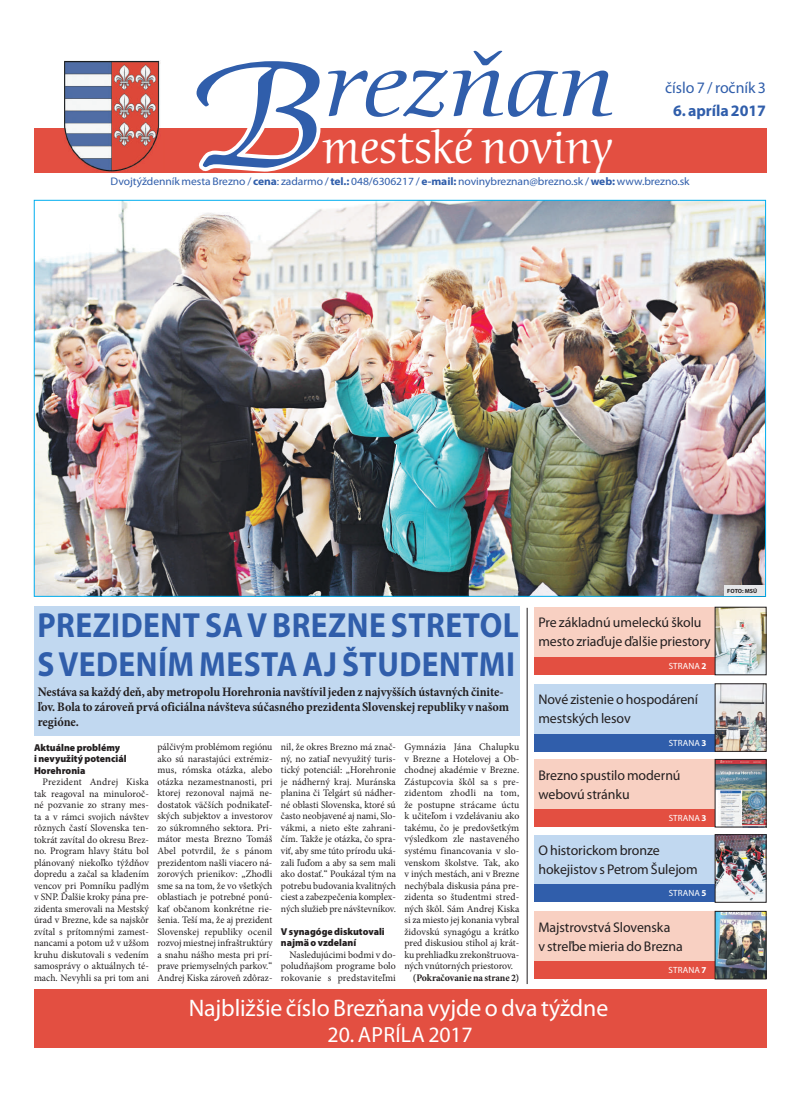
<style>
.page{position:relative;width:800px;height:1106px;background:#fff}
.page>*{position:absolute;margin:0;border:0;box-sizing:border-box;transform-origin:0 0}
.t1{font:italic 143.1px "Cerigo Swa Itc TEE";color:#305eab;scale:1.19 1}
.t2{font:italic 87.8px "Cerigo Swa Itc TEE";letter-spacing:-.005em;color:#305eab;scale:1.19 1}
.t3{font:45.4px "Cerigo Swa Itc TEE";letter-spacing:-.005em;color:#fff}
.t4{font:700 35px/39px "Myriad Pro";letter-spacing:.015em;color:#305eab;scale:.9 1}
.t5{font:24px "Myriad Pro";letter-spacing:-.005em;color:#fff}
.t6{font:22px "Myriad Pro";letter-spacing:.015em;color:#fff}
.t7{font:16px "Myriad Pro";letter-spacing:-.005em;color:#305eab}
.t8{font:700 16px "Myriad Pro";letter-spacing:-.005em;color:#305eab}
.t9{font:14px/19px "Myriad Pro";letter-spacing:-.005em;color:#231f20}
.t10{font:700 13px/15px "Minion Pro";letter-spacing:-.005em;color:#231f20;scale:.94 1}
.t11{font:11px "Myriad Pro";letter-spacing:-.005em;color:#305eab;scale:1.05 1}
.t12{font:10px/11.5px "Minion Pro";color:#231f20;text-align:justify}
.t13{font:900 10px/11.5px "Myriad Pro";color:#231f20}
.t14{font:700 10px "Minion Pro";color:#231f20}
.t15{font:9px "Myriad Pro";letter-spacing:.015em;color:#fff}
.t16{font:700 6px "Myriad Pro";letter-spacing:.015em;color:#231f20}
.s1{font-weight:700}
</style>
<div class="page">
<div style="left:34px;top:128px;width:732px;height:44px;background:#e34f41"></div>
<img style="left:64px;top:61px;width:97px;height:111px">
<svg style="left:189px;top:128px;width:138px;height:45px"></svg>
<img style="left:36px;top:202px;width:727px;height:392px">
<div style="left:34px;top:606px;width:485px;height:129px;background:#c1d8f0"></div>
<div style="left:34px;top:989px;width:732px;height:59px;background:#e34f41"></div>
<div style="left:534px;top:834px;width:232px;height:50px;background:#c1d8f0"></div>
<div style="left:534px;top:683px;width:232px;height:50px;background:#c1d8f0"></div>
<div style="left:534px;top:759px;width:232px;height:50px;background:#f8d0c2"></div>
<div style="left:534px;top:607px;width:232px;height:50px;background:#f8d0c2"></div>
<div style="left:534px;top:911px;width:181px;height:50px;background:#f8d0c2"></div>
<div style="left:534px;top:884px;width:180px;height:18px;background:#305eab"></div>
<div style="left:534px;top:733px;width:180px;height:18px;background:#305eab"></div>
<div style="left:534px;top:809px;width:180px;height:18px;background:#e34f41"></div>
<div style="left:534px;top:657px;width:180px;height:18px;background:#e34f41"></div>
<div style="left:534px;top:961px;width:180px;height:18px;background:#e34f41"></div>
<hr style="left:527px;top:608px;width:1px;height:376px;background:#231f20">
<img style="left:716px;top:836px;width:48px;height:64px">
<div style="left:714px;top:834px;width:52px;height:68px;border:1px solid #231f20"></div>
<img style="left:716px;top:685px;width:48px;height:64px">
<div style="left:714px;top:683px;width:52px;height:68px;border:1px solid #231f20"></div>
<img style="left:716px;top:761px;width:48px;height:64px">
<div style="left:714px;top:759px;width:52px;height:68px;border:1px solid #231f20"></div>
<img style="left:716px;top:609px;width:48px;height:64px">
<img style="left:716px;top:913px;width:48px;height:64px">
<div style="left:714px;top:911px;width:52px;height:68px;border:1px solid #231f20"></div>
<div style="left:724px;top:586px;width:41px;height:10px;background:#e6e7e9"></div>
<h2 class="t2" style="left:323px;top:35px;width:246px">rezňan</h2>
<h3 class="t3" style="left:322px;top:121px;width:292px">mestské noviny</h3>
<h1 class="t1" style="left:191px;top:34px;width:116px">B</h1>
<h3 class="t7" style="left:665px;top:77px;width:102px">číslo 7 / ročník 3</h3>
<h3 class="t8" style="left:673px;top:100px;width:94px">6. apríla 2017</h3>
<p class="t11" style="left:111px;top:175px;width:553px">Dvojtýždenník mesta Brezno / <span class="s1">cena</span>: zadarmo / <span class="s1">tel.:</span> 048/6306217 / <span class="s1">e-mail:</span> novinybreznan@brezno.sk / <span class="s1">web:</span> www.brezno.sk</p>
<h3 class="t4" style="left:37px;top:605px;width:536px">PREZIDENT SA V BREZNE STRETOL<br>S VEDENÍM MESTA AJ ŠTUDENTMI</h3>
<h3 class="t10" style="left:38px;top:684px;width:502px">Nestáva sa každý deň, aby metropolu Horehronia navštívil jeden z najvyšších ústavných činite&shy;ľov. Bola to zároveň prvá oficiálna návšteva súčasného prezidenta Slovenskej republiky v našom regióne.</h3>
<p class="t13" style="left:34px;top:741px;width:94px">Aktuálne problémy<br>i nevyužitý potenciál<br>Horehronia</p>
<p class="t12" style="left:34px;top:776px;width:116px;text-indent:9px">Prezident Andrej Kiska tak reagoval na minuloroč&shy;né pozvanie zo strany mes&shy;ta a v rámci svojich návštev rôznych častí Slovenska ten&shy;tokrát zavítal do okresu Brez&shy;no. Program hlavy štátu bol plánovaný niekoľko týždňov dopredu a začal sa kladením vencov pri Pomníku padlým v SNP. Ďalšie kroky pána pre&shy;zidenta smerovali na Mestský úrad v Brezne, kde sa najskôr zvítal s prítomnými zamest&shy;nancami a potom už v užšom kruhu diskutovali s vedením samosprávy o aktuálnych té&shy;mach. Nevyhli sa pri tom ani</p>
<p class="t12" style="left:157px;top:741px;width:116px">pálčivým problémom regiónu ako sú narastajúci extrémiz&shy;mus, rómska otázka, alebo otázka nezamestnanosti, pri ktorej rezonoval najmä ne&shy;dostatok väčších podnikateľ&shy;ských subjektov a investorov zo súkromného sektora. Pri&shy;mátor mesta Brezno Tomáš Abel potvrdil, že s pánom prezidentom našli viacero ná&shy;zorových prienikov: „Zhodli sme sa na tom, že vo všetkých oblastiach je potrebné ponú&shy;kať občanom konkrétne rie&shy;šenia. Teší ma, že aj prezident Slovenskej republiky ocenil rozvoj miestnej infraštruktúry a snahu nášho mesta pri prí&shy;prave priemyselných parkov.“ Andrej Kiska zároveň zdôraz-</p>
<p class="t12" style="left:281px;top:741px;width:116px">nil, že okres Brezno má znač&shy;ný, no zatiaľ nevyužitý turis&shy;tický potenciál: „Horehronie je nádherný kraj. Muránska planina či Telgárt sú nádher&shy;né oblasti Slovenska, ktoré sú často neobjavené aj nami, Slo&shy;vákmi, a nieto ešte zahrani&shy;čím. Takže je otázka, čo spra&shy;viť, aby sme túto prírodu uká&shy;zali ľuďom a aby sa sem mali ako dostať.“ Poukázal tým na potrebu budovania kvalitných ciest a zabezpečenia komplex&shy;ných služieb pre návštevníkov.</p>
<p class="t13" style="left:281px;top:925px;width:105px">V synagóge diskutovali najmä o vzdelaní</p>
<p class="t12" style="left:281px;top:948px;width:116px;text-indent:9px">Nasledujúcimi bodmi v do&shy;poludňajšom programe bolo rokovanie s predstaviteľmi</p>
<p class="t12" style="left:404px;top:741px;width:116px">Gymnázia Jána Chalupku v Brezne a Hotelovej a Ob&shy;chodnej akadémie v Brezne.<br>Zástupcovia škôl sa s pre&shy;zidentom zhodli na tom, že postupne strácame úctu k učiteľom i vzdelávaniu ako takému, čo je predovšetkým výsledkom zle nastaveného systému financovania v slo&shy;venskom školstve. Tak, ako v iných mestách, ani v Brezne nechýbala diskusia pána pre&shy;zidenta so študentmi stred&shy;ných škôl. Sám Andrej Kiska si za miesto jej konania vybral židovskú synagógu a krátko pred diskusiou stihol aj krát&shy;ku prehliadku zrekonštruova&shy;ných vnútorných priestorov.</p>
<p class="t14" style="left:413px;top:970px;width:108px">(Pokračovanie na strane 2)</p>
<h3 class="t9" style="left:538px;top:613px;width:174px">Pre základnú umeleckú školu mesto zriaďuje ďalšie priestory</h3>
<p class="t15" style="left:668px;top:660px;width:39px">STRANA <span class="s1">2</span></p>
<h3 class="t9" style="left:538px;top:689px;width:161px">Nové zistenie o hospodárení mestských lesov</h3>
<p class="t15" style="left:668px;top:737px;width:39px">STRANA <span class="s1">3</span></p>
<h3 class="t9" style="left:538px;top:765px;width:144px">Brezno spustilo modernú webovú stránku</h3>
<p class="t15" style="left:668px;top:812px;width:39px">STRANA <span class="s1">3</span></p>
<h3 class="t9" style="left:538px;top:840px;width:161px">O historickom bronze hokejistov s Petrom Šulejom</h3>
<p class="t15" style="left:668px;top:888px;width:39px">STRANA <span class="s1">5</span></p>
<h3 class="t9" style="left:538px;top:917px;width:146px">Majstrovstvá Slovenska<br>v streľbe mieria do Brezna</h3>
<p class="t15" style="left:668px;top:964px;width:39px">STRANA <span class="s1">7</span></p>
<h3 class="t5" style="left:189px;top:993px;width:421px">Najbližšie číslo Brezňana vyjde o dva týždne</h3>
<h3 class="t6" style="left:327px;top:1021px;width:147px">20. APRÍLA 2017</h3>
<p class="t16" style="left:727px;top:586px;width:32px">FOTO: MSÚ</p>
</div>
